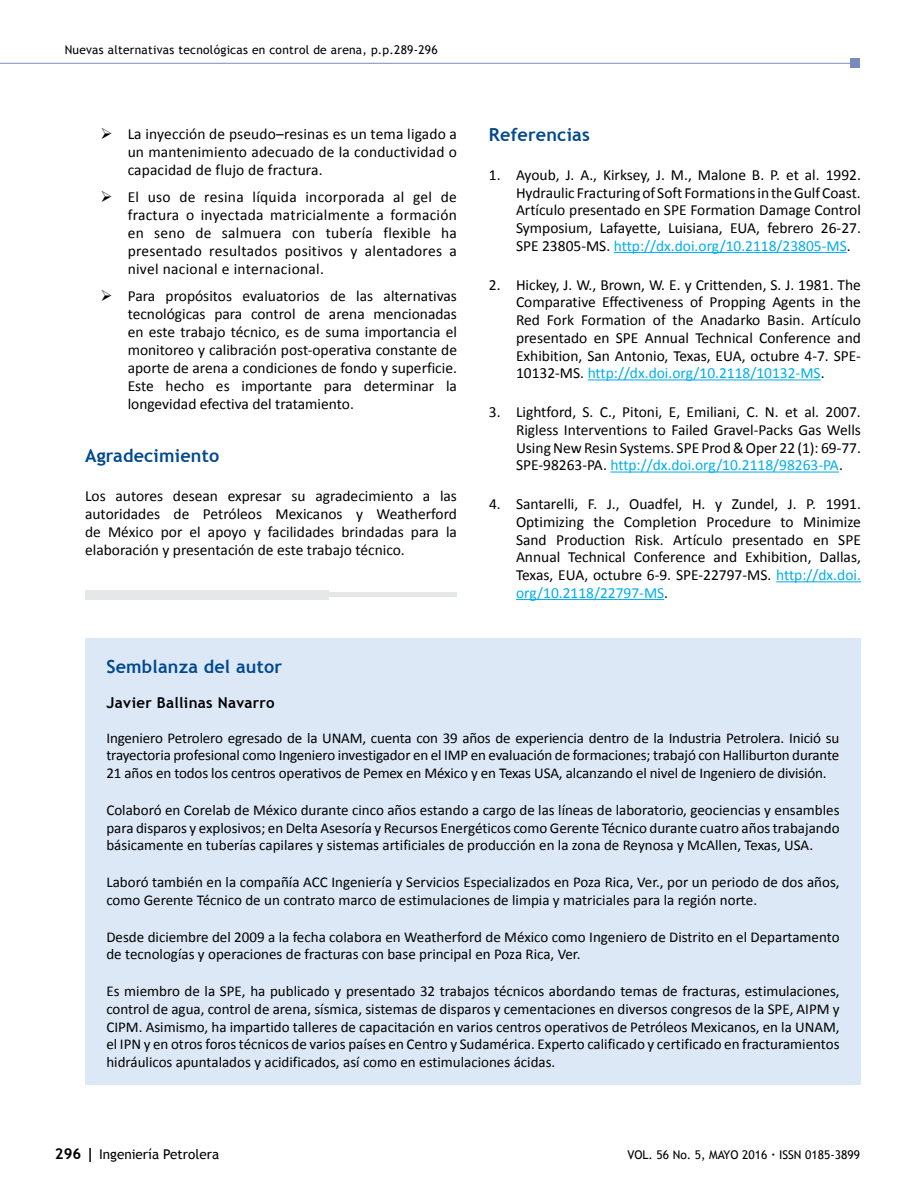
<style>
.page{position:relative;width:915px;height:1191px;background:#fff}
.page>*{position:absolute;margin:0;border:0;box-sizing:border-box;transform-origin:0 0}
.t1{font:700 18px "Trebuchet MS";letter-spacing:.01em;color:#004990}
.t2{font:15.45px/17.7px "Calibri";color:#000;text-align:justify}
.t3{font:15px/17.7px "Calibri";color:#000;text-align:justify}
.t4{font:700 15px "Trebuchet MS";letter-spacing:.02em;color:#000}
.t5{font:13.5px "Trebuchet MS";color:#000}
.t6{font:12px "Trebuchet MS";letter-spacing:.02em;color:#000}
.t7{font:12px "Trebuchet MS";color:#000}
.s1{color:#00aeef}
.s2{font-weight:700;font-size:15px}
.s3{font-weight:700}
</style>
<div class="page">
<hr style="left:0;top:63px;width:854px;height:1px;background:#788bbc">
<div style="left:850px;top:59px;width:9px;height:9px;background:#788bbc"></div>
<hr style="left:613px;top:252px;width:233px;height:1px;background:#00aeef">
<hr style="left:587px;top:379px;width:233px;height:1px;background:#00aeef">
<hr style="left:610px;top:471px;width:228px;height:1px;background:#00aeef">
<hr style="left:775px;top:581px;width:85px;height:1px;background:#00aeef">
<hr style="left:516px;top:599px;width:148px;height:1px;background:#00aeef">
<div style="left:85px;top:638px;width:775px;height:446px;background:#dde8f6"></div>
<div style="left:85px;top:590px;width:243px;height:9px;background:#e6e7e8"></div>
<hr style="left:226px;top:592px;width:230px;height:4px;background:#e6e7e8">
<p class="t6" style="left:65px;top:43px;width:374px">Nuevas alternativas tecnológicas en control de arena, p.p.289-296</p>
<p class="t2" style="left:128px;top:125px;width:331px;text-indent:-27px">➢ La inyección de pseudo–resinas es un tema ligado a un mantenimiento adecuado de la conductividad o capacidad de flujo de fractura.</p>
<p class="t2" style="left:128px;top:187px;width:331px;line-height:18.1px;text-indent:-27px">➢ El uso de resina líquida incorporada al gel de fractura o inyectada matricialmente a formación en seno de salmuera con tubería flexible ha presentado resultados positivos y alentadores a nivel nacional e internacional.</p>
<p class="t2" style="left:128px;top:287px;width:331px;text-indent:-27px">➢ Para propósitos evaluatorios de las alternativas tecnológicas para control de arena mencionadas en este trabajo técnico, es de suma importancia el monitoreo y calibración post-operativa constante de aporte de arena a condiciones de fondo y superficie.<br>Este hecho es importante para determinar la longevidad efectiva del tratamiento.</p>
<p class="t1" style="left:85px;top:445px;width:135px">Agradecimiento</p>
<p class="t2" style="left:85px;top:487px;width:373px">Los autores desean expresar su agradecimiento a las autoridades de Petróleos Mexicanos y Weatherford de México por el apoyo y facilidades brindadas para la elaboración y presentación de este trabajo técnico.</p>
<p class="t1" style="left:489px;top:123px;width:102px">Referencias</p>
<p class="t2" style="left:516px;top:166px;width:346px;text-indent:-27px">1. Ayoub, J. A., Kirksey, J. M., Malone B. P. et al. 1992.<br>Hydraulic Fracturing of Soft Formations in the Gulf Coast.<br>Artículo presentado en SPE Formation Damage Control Symposium, Lafayette, Luisiana, EUA, febrero 26-27.<br>SPE 23805-MS. <span class="s1">http://dx.doi.org/10.2118/23805-MS</span>.</p>
<p class="t2" style="left:516px;top:276px;width:346px;text-indent:-27px">2. Hickey, J. W., Brown, W. E. y Crittenden, S. J. 1981. The Comparative Effectiveness of Propping Agents in the Red Fork Formation of the Anadarko Basin. Artículo presentado en SPE Annual Technical Conference and Exhibition, San Antonio, Texas, EUA, octubre 4-7. SPE-10132-MS. <span class="s1">http://dx.doi.org/10.2118/10132-MS</span>.</p>
<p class="t2" style="left:516px;top:403px;width:346px;text-indent:-27px">3. Lightford, S. C., Pitoni, E, Emiliani, C. N. et al. 2007.<br>Rigless Interventions to Failed Gravel-Packs Gas Wells Using New Resin Systems. SPE Prod &amp; Oper 22 (1): 69-77.<br>SPE-98263-PA. <span class="s1">http://dx.doi.org/10.2118/98263-PA</span>.</p>
<p class="t2" style="left:516px;top:495px;width:346px;text-indent:-27px">4. Santarelli, F. J., Ouadfel, H. y Zundel, J. P. 1991.<br>Optimizing the Completion Procedure to Minimize Sand Production Risk. Artículo presentado en SPE Annual Technical Conference and Exhibition, Dallas, Texas, EUA, octubre 6-9. SPE-22797-MS. <span class="s1">http://dx.doi. org/10.2118/22797-MS</span>.</p>
<p class="t1" style="left:106px;top:655px;width:177px">Semblanza del autor</p>
<p class="t4" style="left:106px;top:693px;width:170px">Javier Ballinas Navarro</p>
<p class="t3" style="left:106px;top:729px;width:734px">Ingeniero Petrolero egresado de la UNAM, cuenta con 39 años de experiencia dentro de la Industria Petrolera. Inició su trayectoria profesional como Ingeniero investigador en el IMP en evaluación de formaciones; trabajó con Halliburton durante 21 años en todos los centros operativos de Pemex en México y en Texas USA, alcanzando el nivel de Ingeniero de división.</p>
<p class="t3" style="left:106px;top:801px;width:734px">Colaboró en Corelab de México durante cinco años estando a cargo de las líneas de laboratorio, geociencias y ensambles para disparos y explosivos; en Delta Asesoría y Recursos Energéticos como Gerente Técnico durante cuatro años trabajando básicamente en tuberías capilares y sistemas artificiales de producción en la zona de Reynosa y McAllen, Texas, USA.</p>
<p class="t3" style="left:106px;top:873px;width:734px">Laboró también en la compañía ACC Ingeniería y Servicios Especializados en Poza Rica, Ver., por un periodo de dos años, como Gerente Técnico de un contrato marco de estimulaciones de limpia y matriciales para la región norte.</p>
<p class="t3" style="left:106px;top:928px;width:734px">Desde diciembre del 2009 a la fecha colabora en Weatherford de México como Ingeniero de Distrito en el Departamento de tecnologías y operaciones de fracturas con base principal en Poza Rica, Ver.</p>
<p class="t3" style="left:106px;top:982px;width:734px">Es miembro de la SPE, ha publicado y presentado 32 trabajos técnicos abordando temas de fracturas, estimulaciones, control de agua, control de arena, sísmica, sistemas de disparos y cementaciones en diversos congresos de la SPE, AIPM y CIPM. Asimismo, ha impartido talleres de capacitación en varios centros operativos de Petróleos Mexicanos, en la UNAM, el IPN y en otros foros técnicos de varios países en Centro y Sudamérica. Experto calificado y certificado en fracturamientos hidráulicos apuntalados y acidificados, así como en estimulaciones ácidas.</p>
<p class="t5" style="left:55px;top:1146px;width:166px"><span class="s2">296 |</span> Ingeniería Petrolera</p>
<p class="t7" style="left:627px;top:1147px;width:234px">VOL. 56 No. 5, MAYO 2016 <span class="s3">·</span> ISSN 0185-3899</p>
</div>
